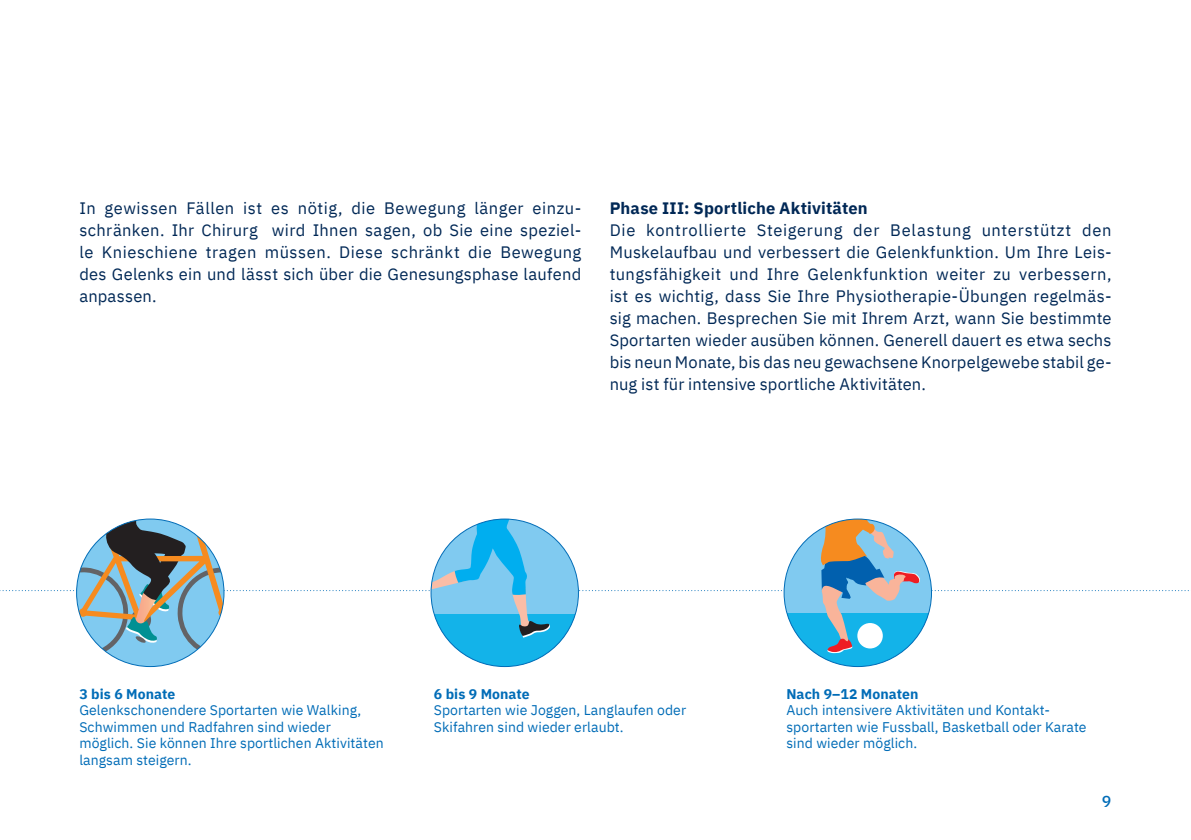
<style>
.page{position:relative;width:1191px;height:840px;background:#fff}
.page>*{position:absolute;margin:0;border:0;box-sizing:border-box;transform-origin:0 0}
.t1{font:16.4px/22px "IBM Plex Sans";letter-spacing:.01em;color:#002856;text-align:justify}
.t2{font:700 16.4px "IBM Plex Sans";letter-spacing:.01em;color:#002856}
.t3{font:500 16px "IBM Plex Sans";color:#006cb7}
.t4{font:14px/16.6px "IBM Plex Sans";letter-spacing:.005em;color:#006cb7}
.t5{font:700 14px "IBM Plex Sans";letter-spacing:.005em;color:#006cb7}
</style>
<div class="page">
<svg style="left:820px;top:657px;width:75px;height:9px"></svg>
<svg style="left:467px;top:657px;width:75px;height:9px"></svg>
<svg style="left:0;top:518px;width:1189px;height:139px"></svg>
<p class="t1" style="left:79px;top:196px;width:503px">In gewissen Fällen ist es nötig, die Bewegung länger einzu&shy;schränken. Ihr Chirurg wird Ihnen sagen, ob Sie eine speziel&shy;le Knieschiene tragen müssen. Diese schränkt die Bewegung des Gelenks ein und lässt sich über die Genesungsphase laufend anpassen.</p>
<p class="t2" style="left:609px;top:195px;width:259px">Phase III: Sportliche Aktivitäten</p>
<p class="t1" style="left:609px;top:218px;width:503px">Die kontrollierte Steigerung der Belastung unterstützt den Muskelaufbau und verbessert die Gelenkfunktion. Um Ihre Leis&shy;tungsfähigkeit und Ihre Gelenkfunktion weiter zu verbessern, ist es wichtig, dass Sie Ihre Physiotherapie-Übungen regelmäs&shy;sig machen. Besprechen Sie mit Ihrem Arzt, wann Sie bestimmte Sportarten wieder ausüben können. Generell dauert es etwa sechs bis neun Monate, bis das neu gewachsene Knorpelgewebe stabil ge&shy;nug ist für intensive sportliche Aktivitäten.</p>
<p class="t5" style="left:79px;top:682px;width:97px">3 bis 6 Monate</p>
<p class="t4" style="left:79px;top:700px;width:306px">Gelenkschonendere Sportarten wie Walking, Schwimmen und Radfahren sind wieder möglich. Sie können Ihre sportlichen Aktivitäten langsam steigern.</p>
<p class="t5" style="left:434px;top:682px;width:97px">6 bis 9 Monate</p>
<p class="t4" style="left:434px;top:700px;width:254px">Sportarten wie Joggen, Langlaufen oder<br>Skifahren sind wieder erlaubt.</p>
<p class="t5" style="left:786px;top:682px;width:133px">Nach 9–12 Monaten</p>
<p class="t4" style="left:786px;top:700px;width:302px">Auch intensivere Aktivitäten und Kontakt&shy;sportarten wie Fussball, Basketball oder Karate sind wieder möglich.</p>
<p class="t3" style="left:1102px;top:788px;width:11px">9</p>
</div>
